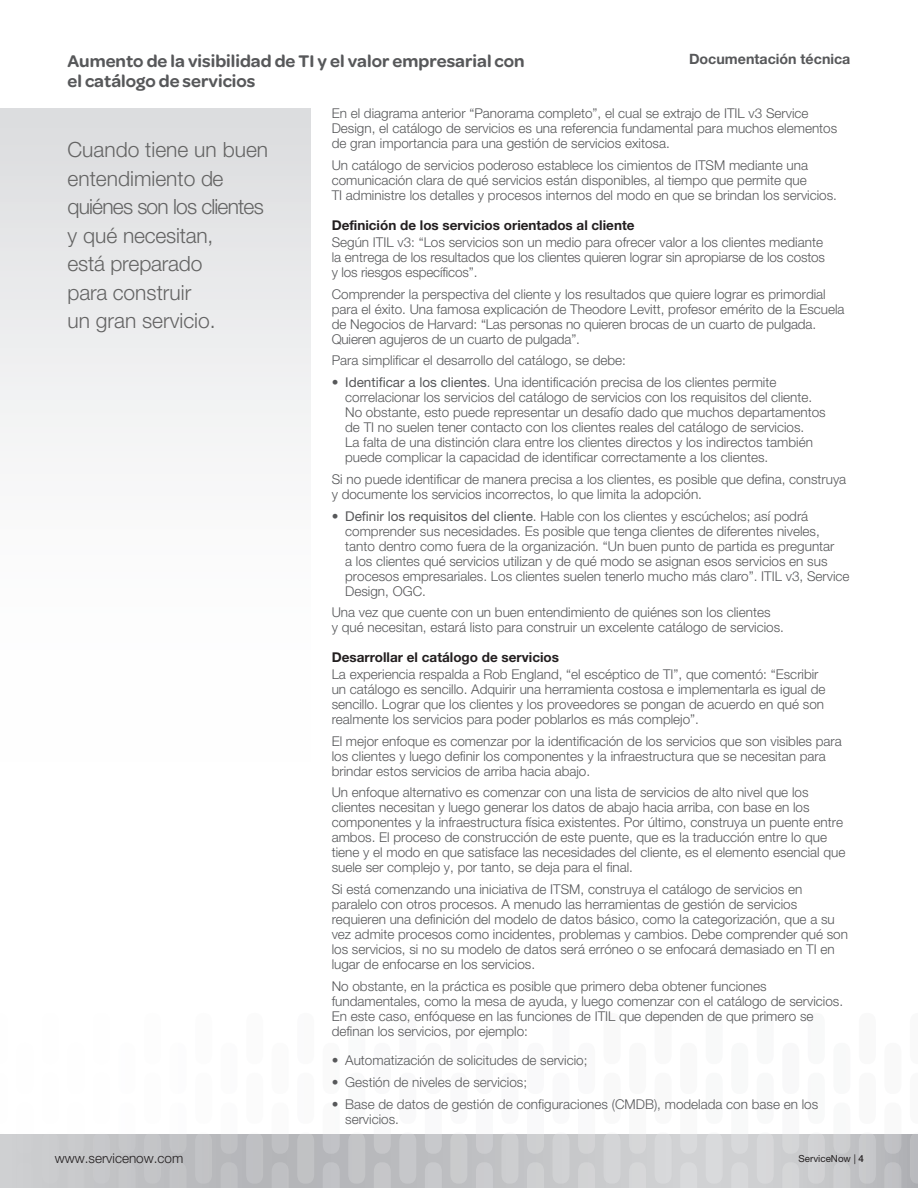
<style>
.page{position:relative;width:918px;height:1188px;background:#fff}
.page>*{position:absolute;margin:0;border:0;box-sizing:border-box;transform-origin:0 0}
.t1{font:300 21px/28.5px "Helvetica Neue LT Std";color:#646464}
.t2{font:600 18px/20.2px "Omnes";color:#57585a}
.t3{font:700 14.25px "Helvetica Neue LT Std";color:#57585a}
.t4{font:300 13.5px/15px "Helvetica Neue LT Std";color:#57585a}
.t5{font:700 13.5px "Helvetica Neue LT Std";color:#231f20}
.t6{font:300 13.5px "Helvetica Neue LT Std";color:#231f20}
.t7{font:9.75px "Helvetica Neue LT Std";color:#231f20}
.s1{font-weight:400}
.s2{font-weight:500}
</style>
<div class="page">
<svg style="left:0;top:1134px;width:918px;height:54px;background:#c1c2c5"></svg>
<svg style="left:0;top:1134px;width:8px;height:50px"></svg>
<svg style="left:42px;top:1134px;width:17px;height:50px"></svg>
<svg style="left:93px;top:1134px;width:17px;height:50px"></svg>
<svg style="left:144px;top:1134px;width:17px;height:50px"></svg>
<svg style="left:195px;top:1134px;width:17px;height:50px"></svg>
<svg style="left:246px;top:1134px;width:17px;height:50px"></svg>
<svg style="left:297px;top:1134px;width:17px;height:50px"></svg>
<svg style="left:348px;top:1134px;width:17px;height:50px"></svg>
<svg style="left:399px;top:1134px;width:17px;height:50px"></svg>
<svg style="left:450px;top:1134px;width:17px;height:50px"></svg>
<svg style="left:501px;top:1134px;width:17px;height:50px"></svg>
<svg style="left:553px;top:1134px;width:17px;height:50px"></svg>
<svg style="left:604px;top:1134px;width:17px;height:50px"></svg>
<svg style="left:655px;top:1134px;width:17px;height:50px"></svg>
<svg style="left:706px;top:1134px;width:17px;height:50px"></svg>
<svg style="left:757px;top:1134px;width:17px;height:50px"></svg>
<svg style="left:808px;top:1134px;width:17px;height:50px"></svg>
<svg style="left:859px;top:1134px;width:17px;height:50px"></svg>
<svg style="left:910px;top:1134px;width:8px;height:50px"></svg>
<svg style="left:16px;top:1134px;width:17px;height:20px"></svg>
<svg style="left:67px;top:1134px;width:17px;height:20px"></svg>
<svg style="left:118px;top:1134px;width:18px;height:20px"></svg>
<svg style="left:170px;top:1134px;width:17px;height:20px"></svg>
<svg style="left:221px;top:1134px;width:17px;height:20px"></svg>
<svg style="left:272px;top:1134px;width:17px;height:20px"></svg>
<svg style="left:323px;top:1134px;width:17px;height:20px"></svg>
<svg style="left:374px;top:1134px;width:17px;height:20px"></svg>
<svg style="left:425px;top:1134px;width:17px;height:20px"></svg>
<svg style="left:476px;top:1134px;width:17px;height:20px"></svg>
<svg style="left:527px;top:1134px;width:17px;height:20px"></svg>
<svg style="left:578px;top:1134px;width:17px;height:20px"></svg>
<svg style="left:629px;top:1134px;width:17px;height:20px"></svg>
<svg style="left:680px;top:1134px;width:17px;height:20px"></svg>
<svg style="left:731px;top:1134px;width:17px;height:20px"></svg>
<svg style="left:782px;top:1134px;width:17px;height:20px"></svg>
<svg style="left:833px;top:1134px;width:17px;height:20px"></svg>
<svg style="left:884px;top:1134px;width:17px;height:20px"></svg>
<svg style="left:16px;top:1162px;width:17px;height:26px"></svg>
<svg style="left:67px;top:1162px;width:17px;height:26px"></svg>
<svg style="left:118px;top:1162px;width:18px;height:26px"></svg>
<svg style="left:170px;top:1162px;width:17px;height:26px"></svg>
<svg style="left:221px;top:1162px;width:17px;height:26px"></svg>
<svg style="left:272px;top:1162px;width:17px;height:26px"></svg>
<svg style="left:323px;top:1162px;width:17px;height:26px"></svg>
<svg style="left:374px;top:1162px;width:17px;height:26px"></svg>
<svg style="left:425px;top:1162px;width:17px;height:26px"></svg>
<svg style="left:476px;top:1162px;width:17px;height:26px"></svg>
<svg style="left:527px;top:1162px;width:17px;height:26px"></svg>
<svg style="left:578px;top:1162px;width:17px;height:26px"></svg>
<svg style="left:629px;top:1162px;width:17px;height:26px"></svg>
<svg style="left:680px;top:1162px;width:17px;height:26px"></svg>
<svg style="left:731px;top:1162px;width:17px;height:26px"></svg>
<svg style="left:782px;top:1162px;width:17px;height:26px"></svg>
<svg style="left:833px;top:1162px;width:17px;height:26px"></svg>
<svg style="left:884px;top:1162px;width:17px;height:26px"></svg>
<div style="left:0;top:109px;width:311px;height:745px;background:linear-gradient(to bottom,#e0e1e3,#fff)"></div>
<h2 class="t2" style="left:68px;top:50px;width:459px">Aumento de la visibilidad de TI y el valor empresarial con el catálogo de servicios</h2>
<p class="t4" style="left:332px;top:106px;width:507px">En el diagrama anterior “Panorama completo”, el cual se extrajo de ITIL v3 Service<br>Design, el catálogo de servicios es una referencia fundamental para muchos elementos de gran importancia para una gestión de servicios exitosa.</p>
<p class="t4" style="left:332px;top:158px;width:507px">Un catálogo de servicios poderoso establece los cimientos de ITSM mediante una comunicación clara de qué servicios están disponibles, al tiempo que permite que<br>TI administre los detalles y procesos internos del modo en que se brindan los servicios.</p>
<p class="t5" style="left:332px;top:217px;width:304px">Definición de los servicios orientados al cliente</p>
<p class="t4" style="left:332px;top:234px;width:495px">Según ITIL v3: “Los servicios son un medio para ofrecer valor a los clientes mediante la entrega de los resultados que los clientes quieren lograr sin apropiarse de los costos y los riesgos específicos”.</p>
<p class="t4" style="left:332px;top:286px;width:514px">Comprender la perspectiva del cliente y los resultados que quiere lograr es primordial para el éxito. Una famosa explicación de Theodore Levitt, profesor emérito de la Escuela de Negocios de Harvard: “Las personas no quieren brocas de un cuarto de pulgada.<br>Quieren agujeros de un cuarto de pulgada”.</p>
<p class="t4" style="left:332px;top:353px;width:296px">Para simplificar el desarrollo del catálogo, se debe:</p>
<p class="t4" style="left:345px;top:375px;width:482px;text-indent:-14px">• <span class="s1">Identificar a los clientes</span>. Una identificación precisa de los clientes permite correlacionar los servicios del catálogo de servicios con los requisitos del cliente.<br>No obstante, esto puede representar un desafío dado que muchos departamentos de TI no suelen tener contacto con los clientes reales del catálogo de servicios.<br>La falta de una distinción clara entre los clientes directos y los indirectos también puede complicar la capacidad de identificar correctamente a los clientes.</p>
<p class="t4" style="left:332px;top:471px;width:516px">Si no puede identificar de manera precisa a los clientes, es posible que defina, construya y documente los servicios incorrectos, lo que limita la adopción.</p>
<p class="t4" style="left:345px;top:508px;width:506px;text-indent:-14px">• <span class="s1">Definir los requisitos del cliente</span>. Hable con los clientes y escúchelos; así podrá comprender sus necesidades. Es posible que tenga clientes de diferentes niveles, tanto dentro como fuera de la organización. “Un buen punto de partida es preguntar<br>a los clientes qué servicios utilizan y de qué modo se asignan esos servicios en sus procesos empresariales. Los clientes suelen tenerlo mucho más claro”. ITIL v3, Service Design, OGC.</p>
<p class="t4" style="left:332px;top:605px;width:454px">Una vez que cuente con un buen entendimiento de quiénes son los clientes<br>y qué necesitan, estará listo para construir un excelente catálogo de servicios.</p>
<p class="t5" style="left:332px;top:649px;width:229px">Desarrollar el catálogo de servicios</p>
<p class="t4" style="left:332px;top:666px;width:495px">La experiencia respalda a Rob England, “el escéptico de TI”, que comentó: “Escribir un catálogo es sencillo. Adquirir una herramienta costosa e implementarla es igual de sencillo. Lograr que los clientes y los proveedores se pongan de acuerdo en qué son realmente los servicios para poder poblarlos es más complejo”.</p>
<p class="t4" style="left:332px;top:733px;width:512px">El mejor enfoque es comenzar por la identificación de los servicios que son visibles para los clientes y luego definir los componentes y la infraestructura que se necesitan para brindar estos servicios de arriba hacia abajo.</p>
<p class="t4" style="left:332px;top:785px;width:515px">Un enfoque alternativo es comenzar con una lista de servicios de alto nivel que los clientes necesitan y luego generar los datos de abajo hacia arriba, con base en los componentes y la infraestructura física existentes. Por último, construya un puente entre ambos. El proceso de construcción de este puente, que es la traducción entre lo que tiene y el modo en que satisface las necesidades del cliente, es el elemento esencial que suele ser complejo y, por tanto, se deja para el final.</p>
<p class="t4" style="left:332px;top:882px;width:518px">Si está comenzando una iniciativa de ITSM, construya el catálogo de servicios en paralelo con otros procesos. A menudo las herramientas de gestión de servicios requieren una definición del modelo de datos básico, como la categorización, que a su vez admite procesos como incidentes, problemas y cambios. Debe comprender qué son los servicios, si no su modelo de datos será erróneo o se enfocará demasiado en TI en lugar de enfocarse en los servicios.</p>
<p class="t4" style="left:332px;top:978px;width:513px">No obstante, en la práctica es posible que primero deba obtener funciones fundamentales, como la mesa de ayuda, y luego comenzar con el catálogo de servicios.<br>En este caso, enfóquese en las funciones de ITIL que dependen de que primero se definan los servicios, por ejemplo:</p>
<p class="t4" style="left:332px;top:1053px;width:257px">• Automatización de solicitudes de servicio;</p>
<p class="t4" style="left:332px;top:1074px;width:197px">• Gestión de niveles de servicios;</p>
<p class="t4" style="left:345px;top:1096px;width:475px;text-indent:-14px">• Base de datos de gestión de configuraciones (CMDB), modelada con base en los servicios.</p>
<p class="t3" style="left:689px;top:50px;width:163px">Documentación técnica</p>
<h1 class="t1" style="left:68px;top:135px;width:202px">Cuando tiene un buen entendimiento de quiénes son los clientes y qué necesitan,<br>está preparado<br>para construir<br>un gran servicio.</h1>
<p class="t6" style="left:55px;top:1150px;width:130px">www.servicenow.com</p>
<p class="t7" style="left:799px;top:1153px;width:67px">ServiceNow | <span class="s2">4</span></p>
</div>
